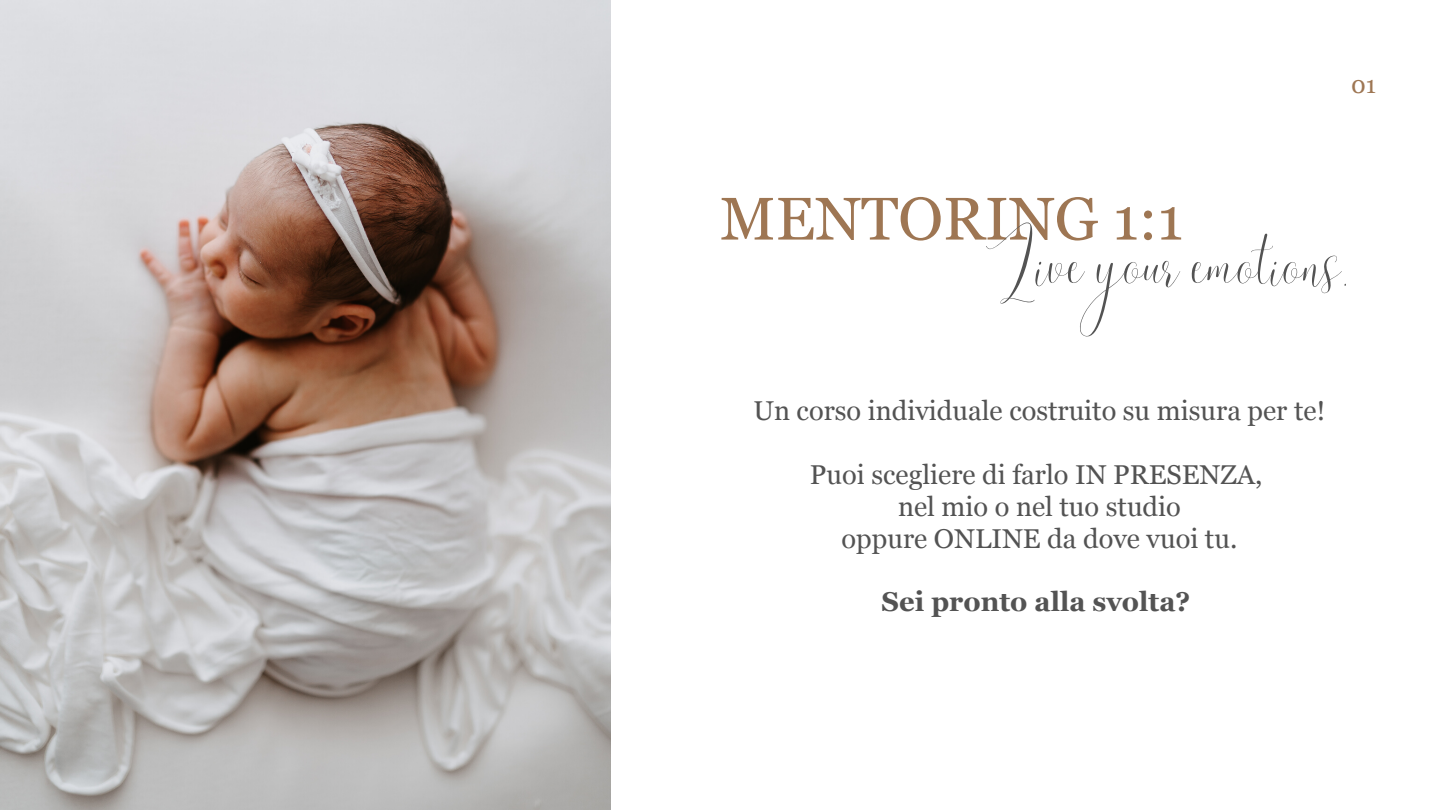
<style>
.page{position:relative;width:1440px;height:810px;background:#fff}
.page>*{position:absolute;margin:0;border:0;box-sizing:border-box;transform-origin:0 0}
.t1{font:82.3px "Callem Script";color:#535353}
.t2{font:60.1px "Georgia";color:#9e7653}
.t3{font:27.2px/31.8px "Georgia";color:#535353;text-align:center}
.t4{font:700 27.2px "Georgia";color:#535353}
.t5{font:24px "Georgia";color:#9e7653}
</style>
<div class="page">
<img style="left:0;top:0;width:610px;height:810px">
<p class="t5" style="left:1351px;top:71px;width:27px">01</p>
<h2 class="t2" style="left:720px;top:185px;width:465px">MENTORING 1:1</h2>
<h1 class="t1" style="left:982px;top:215px;width:370px">Liveyour emotions.</h1>
<p class="t3" style="left:753px;top:395px;width:574px">Un corso individuale costruito su misura per te!</p>
<p class="t3" style="left:810px;top:459px;width:454px">Puoi scegliere di farlo IN PRESENZA, nel mio o nel tuo studio<br>oppure ONLINE da dove vuoi tu.</p>
<p class="t4" style="left:882px;top:587px;width:310px">Sei pronto alla svolta?</p>
</div>
